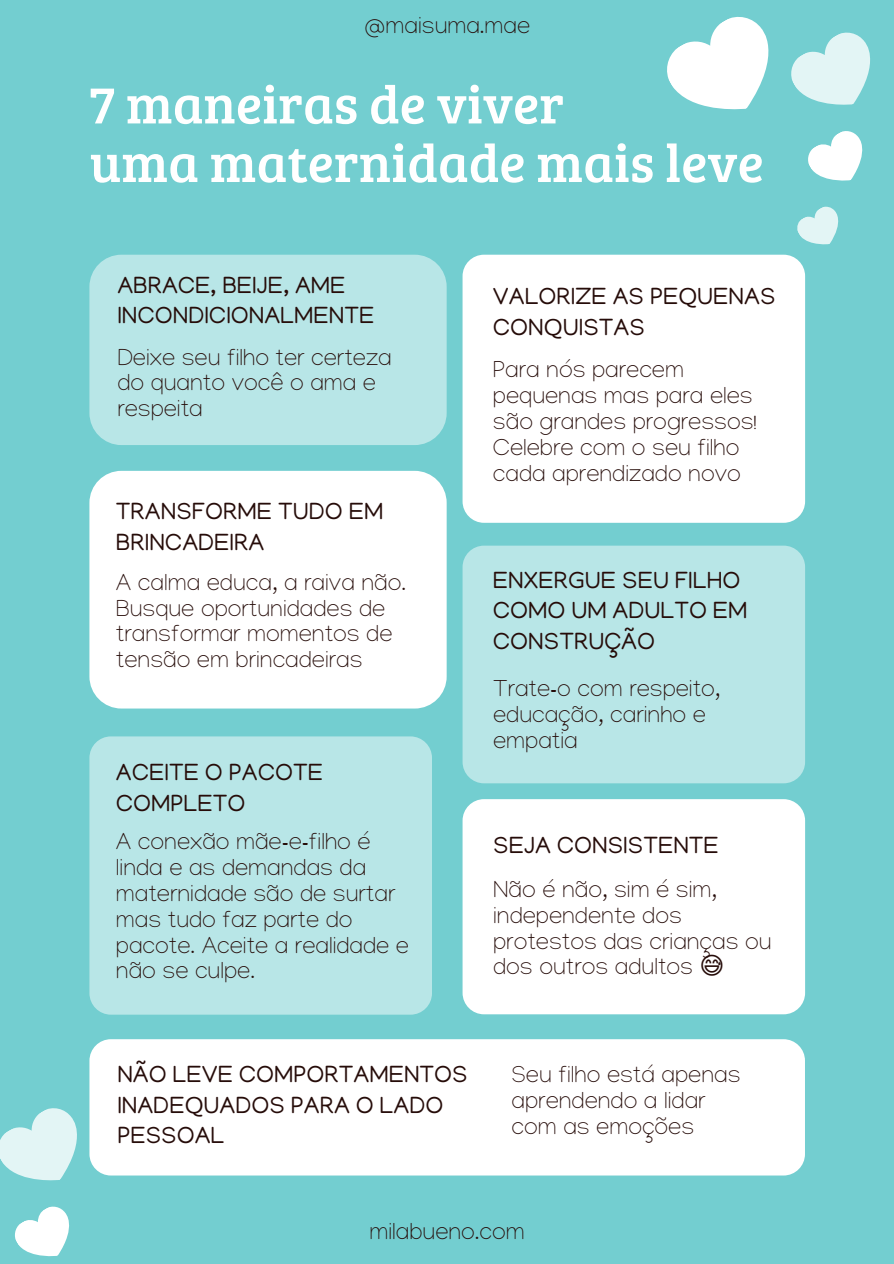
<style>
.page{position:relative;width:894px;height:1264px;background:#fff}
.page>*{position:absolute;margin:0;border:0;box-sizing:border-box;transform-origin:0 0}
.t1{font:54px "Bree Serif";color:#fff}
.t2{font:100 24px/26px "Manjari";color:#260c09}
.t3{font:24px/30.5px "Manjari";color:#260c09}
</style>
<div class="page">
<div style="left:0;top:0;width:893px;height:1263px;background:#73ced0"></div>
<div style="left:89px;top:255px;width:357px;height:190px;background:#b8e6e7;border-radius:32px"></div>
<div style="left:89px;top:471px;width:357px;height:237px;background:#fff;border-radius:32px"></div>
<div style="left:462px;top:255px;width:342px;height:268px;background:#fff;border-radius:21px"></div>
<div style="left:462px;top:545px;width:342px;height:238px;background:#b8e6e7;border-radius:21px"></div>
<div style="left:462px;top:799px;width:342px;height:215px;background:#fff;border-radius:21px"></div>
<div style="left:89px;top:736px;width:343px;height:278px;background:#b8e6e7;border-radius:21px"></div>
<div style="left:89px;top:1039px;width:715px;height:136px;background:#fff;border-radius:21px"></div>
<svg style="left:797px;top:206px;width:42px;height:39px"></svg>
<svg style="left:667px;top:16px;width:203px;height:165px"></svg>
<svg style="left:0;top:1078px;width:96px;height:179px"></svg>
<p class="t2" style="left:364px;top:17px;width:167px">@maisuma.mae</p>
<p class="t1" style="left:89px;top:65px;width:476px">7 maneiras de viver</p>
<p class="t1" style="left:89px;top:124px;width:675px">uma maternidade mais leve</p>
<p class="t3" style="left:117px;top:273px;width:258px">ABRACE, BEIJE, AME<br>INCONDICIONALMENTE</p>
<p class="t2" style="left:117px;top:348px;width:276px">Deixe seu filho ter certeza do quanto você o ama e respeita</p>
<p class="t3" style="left:116px;top:500px;width:269px">TRANSFORME TUDO EM<br>BRINCADEIRA</p>
<p class="t2" style="left:116px;top:573px;width:291px">A calma educa, a raiva não.<br>Busque oportunidades de transformar momentos de tensão em brincadeiras</p>
<p class="t3" style="left:116px;top:760px;width:208px">ACEITE O PACOTE<br>COMPLETO</p>
<p class="t2" style="left:116px;top:832px;width:294px">A conexão mãe-e-filho é linda e as demandas da maternidade são de surtar mas tudo faz parte do pacote. Aceite a realidade e não se culpe.</p>
<p class="t3" style="left:493px;top:284px;width:284px">VALORIZE AS PEQUENAS<br>CONQUISTAS</p>
<p class="t2" style="left:493px;top:360px;width:265px">Para nós parecem pequenas mas para eles são grandes progressos!<br>Celebre com o seu filho cada aprendizado novo</p>
<p class="t3" style="left:493px;top:568px;width:256px">ENXERGUE SEU FILHO<br>COMO UM ADULTO EM<br>CONSTRUÇÃO</p>
<p class="t2" style="left:493px;top:679px;width:229px">Trate-o com respeito, educação, carinho e empatia</p>
<p class="t3" style="left:493px;top:833px;width:227px">SEJA CONSISTENTE</p>
<p class="t2" style="left:493px;top:880px;width:280px">Não é não, sim é sim, independente dos protestos das crianças ou dos outros adultos</p>
<p class="t3" style="left:117px;top:1062px;width:352px">NÃO LEVE COMPORTAMENTOS</p>
<p class="t3" style="left:117px;top:1092px;width:327px">INADEQUADOS PARA O LADO<br>PESSOAL</p>
<p class="t2" style="left:511px;top:1065px;width:230px">Seu filho está apenas aprendendo a lidar com as emoções</p>
<p class="t2" style="left:369px;top:1222px;width:157px">milabueno.com</p>
</div>
